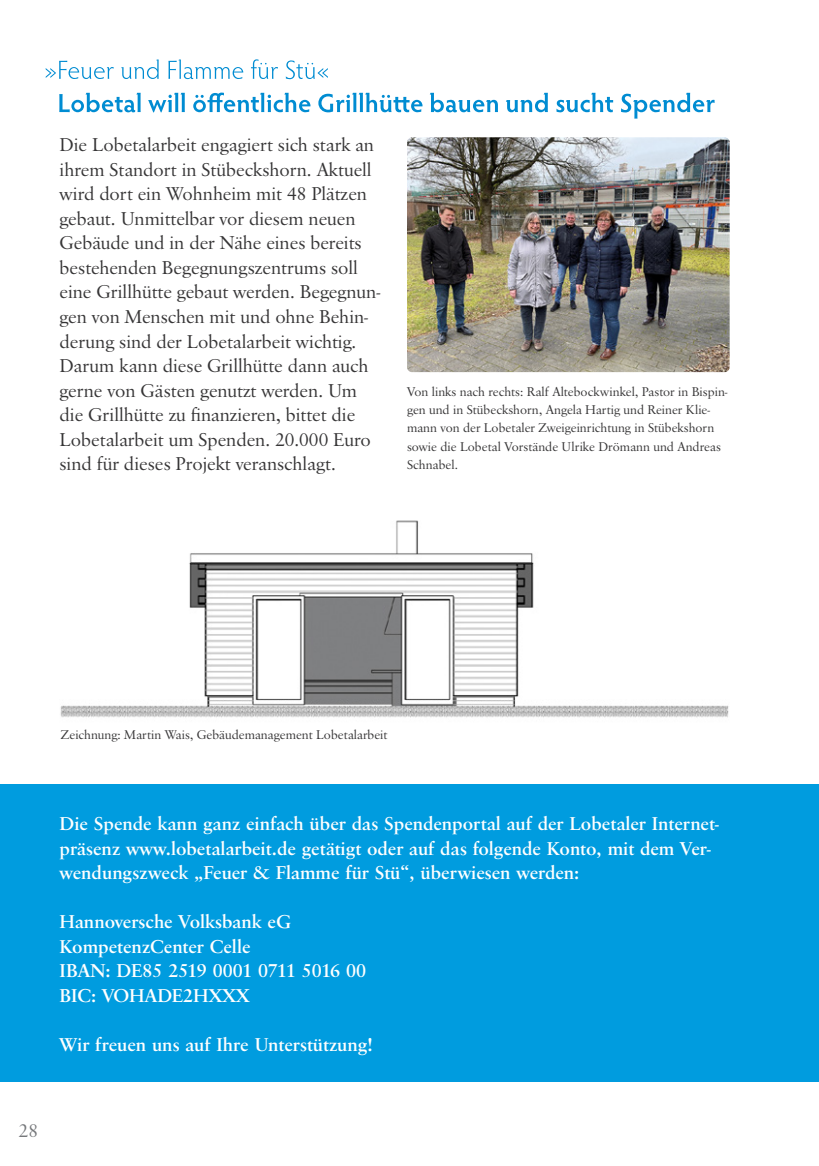
<style>
.page{position:relative;width:819px;height:1166px;background:#fff}
.page>*{position:absolute;margin:0;border:0;box-sizing:border-box;transform-origin:0 0}
.t1{font:19.25px/24.5px "Savoy";letter-spacing:.005em;color:#363536}
.t2{font:500 19.25px/24.5px "Savoy";color:#fff}
.t3{font:19.25px "Savoy";color:#76787b}
.t4{font:13.12px/18.2px "Savoy";letter-spacing:.005em;color:#363536}
</style>
<div class="page">
<img style="left:60px;top:520px;width:669px;height:198px">
<svg style="left:59px;top:93px;width:655px;height:26px"></svg>
<svg style="left:46px;top:59px;width:282px;height:20px"></svg>
<img style="left:407px;top:137px;width:322px;height:235px">
<div style="left:0;top:784px;width:819px;height:297px;background:#009cdf"></div>
<p class="t1" style="left:60px;top:133px;width:322px">Die Lobetalarbeit engagiert sich stark an ihrem Standort in Stübeckshorn. Aktuell wird dort ein Wohnheim mit 48 Plätzen gebaut. Unmittelbar vor diesem neuen Gebäude und in der Nähe eines bereits bestehenden Begegnungszentrums soll eine Grillhütte gebaut werden. Begegnun&shy;gen von Menschen mit und ohne Behin&shy;derung sind der Lobetalarbeit wichtig.<br>Darum kann diese Grillhütte dann auch gerne von Gästen genutzt werden. Um die Grillhütte zu finanzieren, bittet die Lobetalarbeit um Spenden. 20.000 Euro sind für dieses Projekt veranschlagt.</p>
<p class="t4" style="left:407px;top:383px;width:322px">Von links nach rechts: Ralf Altebockwinkel, Pastor in Bispin&shy;gen und in Stübeckshorn, Angela Hartig und Reiner Klie&shy;mann von der Lobetaler Zweigeinrichtung in Stübekshorn sowie die Lobetal Vorstände Ulrike Drömann und Andreas Schnabel.</p>
<p class="t4" style="left:61px;top:726px;width:328px">Zeichnung: Martin Wais, Gebäudemanagement Lobetalarbeit</p>
<p class="t2" style="left:60px;top:811px;width:661px">Die Spende kann ganz einfach über das Spendenportal auf der Lobetaler Internet-</p>
<p class="t2" style="left:60px;top:836px;width:653px">präsenz www.lobetalarbeit.de getätigt oder auf das folgende Konto, mit dem Ver&shy;wendungszweck „Feuer &amp; Flamme für Stü“, überwiesen werden:</p>
<p class="t2" style="left:60px;top:909px;width:233px">Hannoversche Volksbank eG</p>
<p class="t2" style="left:60px;top:934px;width:192px">KompetenzCenter Celle</p>
<p class="t2" style="left:60px;top:958px;width:308px">IBAN: DE85 2519 0001 0711 5016 00</p>
<p class="t2" style="left:60px;top:983px;width:191px">BIC: VOHADE2HXXX</p>
<p class="t2" style="left:60px;top:1032px;width:315px">Wir freuen uns auf Ihre Unterstützung!</p>
<p class="t3" style="left:19px;top:1119px;width:21px">28</p>
</div>
